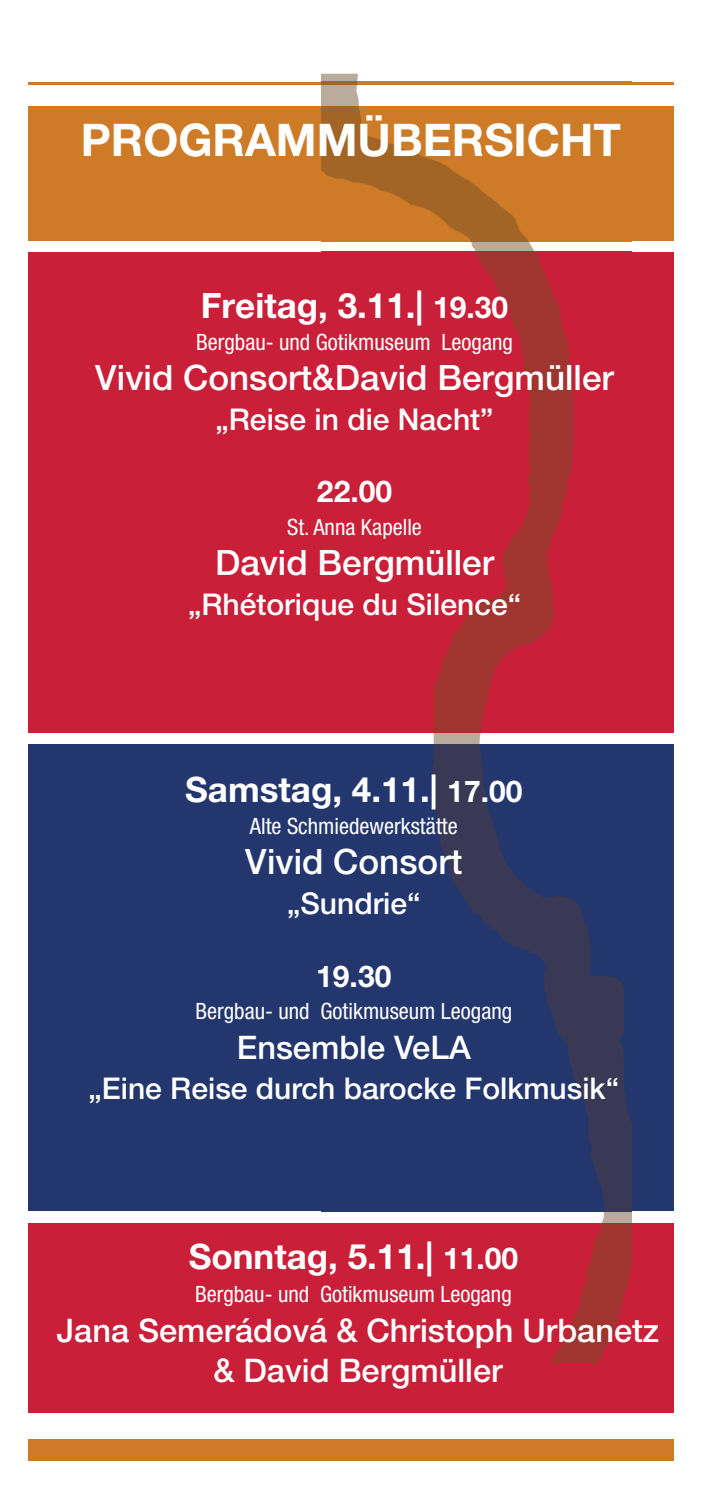
<style>
.page{position:relative;width:702px;height:1489px;background:#fff}
.page>*{position:absolute;margin:0;border:0;box-sizing:border-box;transform-origin:0 0}
.t1{font:700 45px "Helvetica Neue LT Pro";color:#fff}
.t2{font:700 35px "Helvetica Neue LT Pro";color:#fff}
.t3{font:500 35px "Helvetica Neue LT Pro";color:#fff}
.t4{font:500 32.5px/40px "Helvetica Neue LT Pro";color:#fff;text-align:center}
.t5{font:500 30px "Helvetica Neue LT Pro";color:#fff}
.t6{font:700 30px "Helvetica Neue LT Pro";color:#fff}
.t7{font:condensed 22.5px "Helvetica Neue LT Pro";color:#fff}
.s1{font-size:30px}
</style>
<div class="page">
<div style="left:28px;top:106px;width:645px;height:135px;background:#ce7b27"></div>
<div style="left:28px;top:1439px;width:645px;height:21px;background:#cf7a26"></div>
<hr style="left:28px;top:82px;width:645px;height:2px;background:#ce7b27">
<div style="left:28px;top:252px;width:645px;height:480px;background:#c91f39"></div>
<div style="left:28px;top:744px;width:645px;height:466px;background:#23376e"></div>
<div style="left:28px;top:1222px;width:645px;height:190px;background:#c91f39"></div>
<img style="left:321px;top:74px;width:310px;height:1288px">
<img style="left:321px;top:106px;width:310px;height:135px">
<img style="left:321px;top:82px;width:310px;height:2px">
<img style="left:321px;top:252px;width:310px;height:480px">
<h1 class="t1" style="left:81px;top:112px;width:541px">PROGRAMMÜBERSICHT</h1>
<h2 class="t2" style="left:201px;top:284px;width:309px">Freitag, 3.11.| <span class="s1">19.30</span></h2>
<p class="t7" style="left:196px;top:329px;width:318px">Bergbau- und Gotikmuseum Leogang</p>
<h2 class="t3" style="left:95px;top:357px;width:520px">Vivid Consort&amp;David Bergmüller</h2>
<h3 class="t5" style="left:215px;top:402px;width:279px">„Reise in die Nacht”</h3>
<h3 class="t6" style="left:317px;top:473px;width:77px">22.00</h3>
<p class="t7" style="left:287px;top:514px;width:136px">St. Anna Kapelle</p>
<h2 class="t3" style="left:215px;top:541px;width:280px">David Bergmüller</h2>
<h3 class="t5" style="left:188px;top:586px;width:334px">„Rhétorique du Silence“</h3>
<h2 class="t2" style="left:185px;top:767px;width:338px">Samstag, 4.11.| <span class="s1">17.00</span></h2>
<p class="t7" style="left:250px;top:813px;width:209px">Alte Schmiedewerkstätte</p>
<h2 class="t3" style="left:245px;top:841px;width:218px">Vivid Consort</h2>
<h3 class="t5" style="left:287px;top:885px;width:135px">„Sundrie“</h3>
<h3 class="t6" style="left:316px;top:957px;width:77px">19.30</h3>
<p class="t7" style="left:195px;top:998px;width:318px">Bergbau- und Gotikmuseum Leogang</p>
<h3 class="t4" style="left:237px;top:1027px;width:235px">Ensemble VeLA</h3>
<h3 class="t5" style="left:89px;top:1070px;width:532px">„Eine Reise durch barocke Folkmusik“</h3>
<h2 class="t2" style="left:189px;top:1235px;width:331px">Sonntag, 5.11.| <span class="s1">11.00</span></h2>
<p class="t7" style="left:195px;top:1280px;width:318px">Bergbau- und Gotikmuseum Leogang</p>
<h3 class="t4" style="left:57px;top:1309px;width:603px">Jana Semerádová &amp; Christoph Urbanetz &amp; David Bergmüller</h3>
</div>
